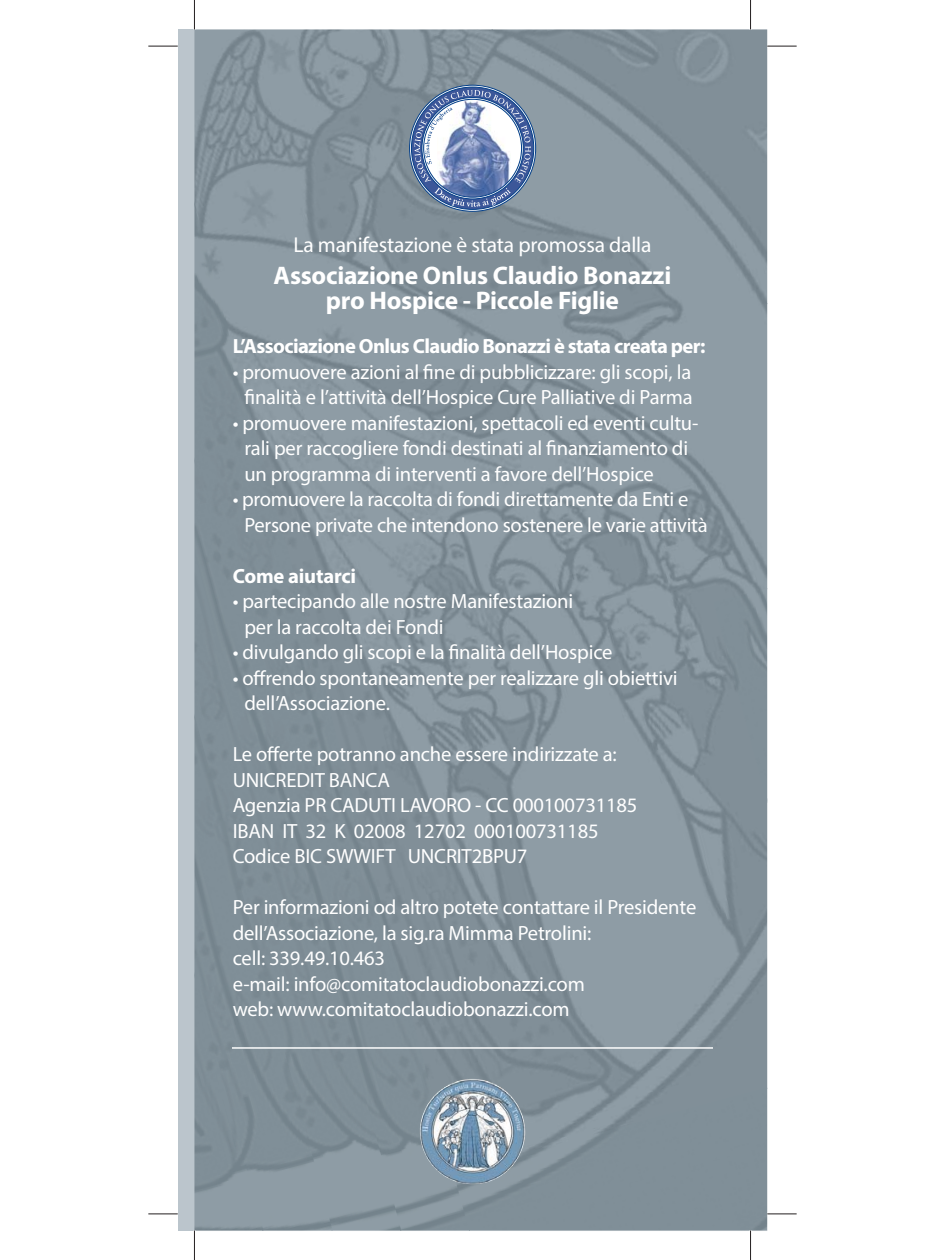
<style>
.page{position:relative;width:945px;height:1260px;background:#fff}
.page>*{position:absolute;margin:0;border:0;box-sizing:border-box;transform-origin:0 0}
.t1{font:700 25.55px/25.6px "Myriad Pro";letter-spacing:-.01em;color:#fff;text-align:center}
.t2{font:21.53px "Myriad Pro";letter-spacing:-.01em;color:#fff}
.t3{font:20.65px/25.6px "Myriad Pro";letter-spacing:-.01em;color:#fff}
.t4{font:700 20.65px "Myriad Pro";letter-spacing:-.03em;color:#fff}
.t5{font:700 20.65px "Myriad Pro";letter-spacing:-.01em;color:#fff}
</style>
<div class="page">
<div style="left:178px;top:29px;width:16px;height:1202px;background:#bbc5cc"></div>
<img style="left:194px;top:29px;width:385px;height:573px">
<img style="left:489px;top:29px;width:278px;height:326px">
<img style="left:194px;top:173px;width:278px;height:1058px">
<img style="left:194px;top:457px;width:214px;height:774px">
<img style="left:579px;top:302px;width:188px;height:300px">
<img style="left:194px;top:713px;width:139px;height:518px">
<img style="left:328px;top:602px;width:439px;height:571px">
<img style="left:714px;top:588px;width:53px;height:215px">
<img style="left:194px;top:971px;width:70px;height:260px">
<img style="left:453px;top:1086px;width:314px;height:145px">
<hr style="left:232px;top:1047px;width:481px;height:2px;background:#fff">
<svg style="left:410px;top:85px;width:126px;height:126px"></svg>
<img style="left:420px;top:1079px;width:105px;height:105px;border-radius:50%">
<hr style="left:148px;top:46px;width:30px;height:1px;background:#231f20">
<hr style="left:767px;top:46px;width:30px;height:1px;background:#231f20">
<hr style="left:148px;top:1214px;width:30px;height:1px;background:#231f20">
<hr style="left:767px;top:1214px;width:30px;height:1px;background:#231f20">
<svg style="left:194px;top:0;width:1px;height:29px"></svg>
<svg style="left:194px;top:1231px;width:1px;height:29px"></svg>
<svg style="left:750px;top:0;width:1px;height:29px"></svg>
<svg style="left:750px;top:1231px;width:1px;height:29px"></svg>
<p class="t2" style="left:293px;top:237px;width:360px">La manifestazione è stata promossa dalla</p>
<p class="t1" style="left:274px;top:264px;width:399px">Associazione Onlus Claudio Bonazzi pro Hospice - Piccole Figlie</p>
<p class="t4" style="left:233px;top:339px;width:474px">L’Associazione Onlus Claudio Bonazzi è stata creata per:</p>
<p class="t3" style="left:233px;top:361px;width:462px;text-align:center">• promuovere azioni al fine di pubblicizzare: gli scopi, la finalità e l’attività dell’Hospice Cure Palliative di Parma</p>
<p class="t3" style="left:244px;top:412px;width:456px;text-indent:-12px">• promuovere manifestazioni, spettacoli ed eventi cultu&shy;rali per raccogliere fondi destinati al finanziamento di un programma di interventi a favore dell’Hospice</p>
<p class="t3" style="left:244px;top:488px;width:465px;text-indent:-12px">• promuovere la raccolta di fondi direttamente da Enti e<br>Persone private che intendono sostenere le varie attività</p>
<p class="t5" style="left:233px;top:568px;width:125px">Come aiutarci</p>
<p class="t3" style="left:244px;top:590px;width:330px;text-indent:-12px">• partecipando alle nostre Manifestazioni per la raccolta dei Fondi</p>
<p class="t3" style="left:233px;top:641px;width:381px">• divulgando gli scopi e la finalità dell’Hospice</p>
<p class="t3" style="left:244px;top:667px;width:435px;text-indent:-12px">• offrendo spontaneamente per realizzare gli obiettivi dell’Associazione.</p>
<p class="t3" style="left:233px;top:743px;width:406px">Le offerte potranno anche essere indirizzate a:<br>UNICREDIT BANCA<br>Agenzia PR CADUTI LAVORO - CC 000100731185<br>IBAN IT 32 K 02008 12702 000100731185<br>Codice BIC SWWIFT UNCRIT2BPU7</p>
<p class="t3" style="left:233px;top:896px;width:465px">Per informazioni od altro potete contattare il Presidente dell’Associazione, la sig.ra Mimma Petrolini:<br>cell: 339.49.10.463<br>e-mail: info@comitatoclaudiobonazzi.com<br>web: www.comitatoclaudiobonazzi.com</p>
</div>
